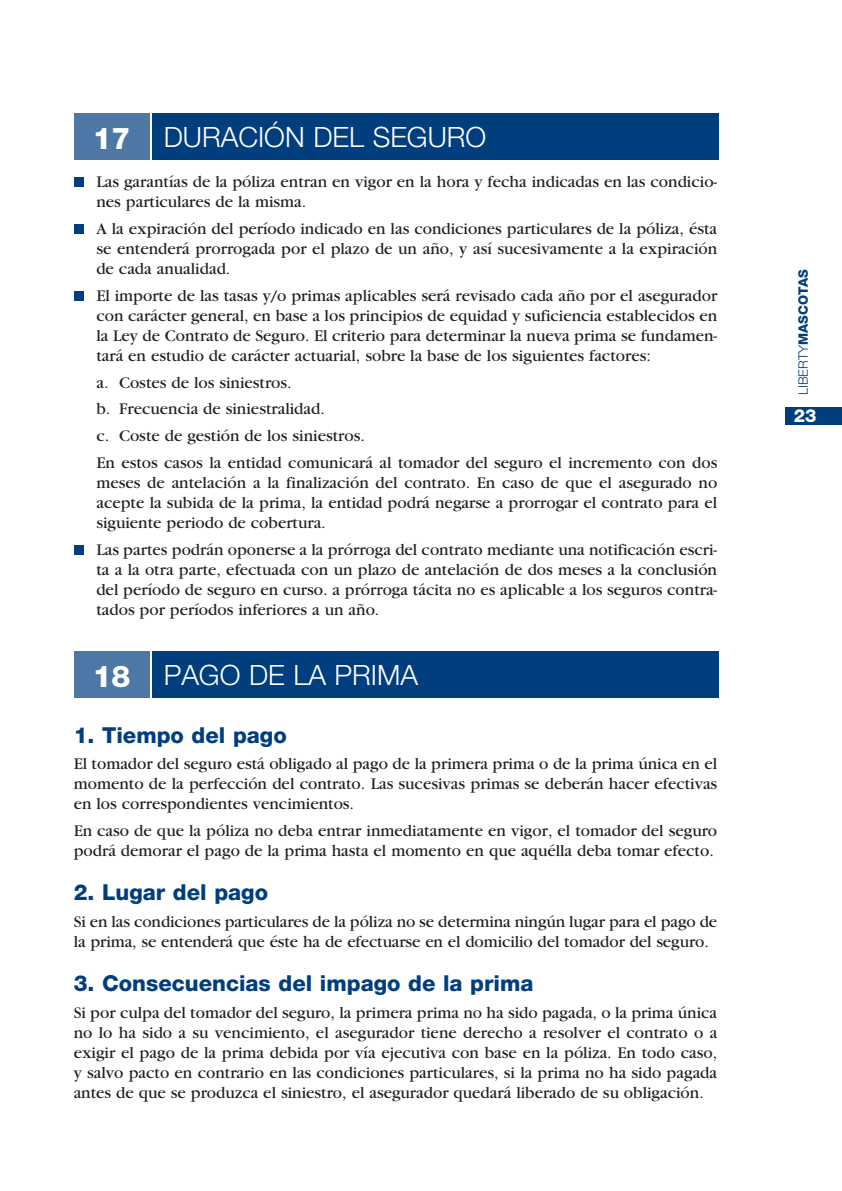
<style>
.page{position:relative;width:842px;height:1191px;background:#fff}
.page>*{position:absolute;margin:0;border:0;box-sizing:border-box;transform-origin:0 0}
.t1{font:300 28px "Helvetica Neue";color:#fff}
.t2{font:800 22px "Helvetica Neue";color:#003e7e}
.t3{font:800 18px "Helvetica Neue";color:#fff}
.t4{font:17px/20px "Garamond";color:#231f20;text-align:justify}
.t5{font:800 13px "Helvetica Neue";color:#003e7e}
.s1{font-weight:800;font-size:30px}
.s2{font-weight:300}
</style>
<div class="page">
<div style="left:785px;top:407px;width:57px;height:17px;background:#003e7e"></div>
<div style="left:152px;top:113px;width:567px;height:47px;background:#003e7e"></div>
<div style="left:74px;top:113px;width:76px;height:47px;background:#4d78a5"></div>
<div style="left:74px;top:177px;width:9px;height:10px;background:#003e7e"></div>
<div style="left:74px;top:224px;width:9px;height:10px;background:#003e7e"></div>
<div style="left:74px;top:291px;width:9px;height:10px;background:#003e7e"></div>
<div style="left:74px;top:545px;width:9px;height:10px;background:#003e7e"></div>
<div style="left:152px;top:651px;width:567px;height:47px;background:#003e7e"></div>
<div style="left:74px;top:651px;width:76px;height:47px;background:#4d78a5"></div>
<h1 class="t1" style="left:93px;top:120px;width:395px"><span class="s1">17</span> DURACIÓN DEL SEGURO</h1>
<p class="t4" style="left:96px;top:172px;width:622px">Las garantías de la póliza entran en vigor en la hora y fecha indicadas en las condicio&shy;nes particulares de la misma.</p>
<p class="t4" style="left:96px;top:219px;width:622px">A la expiración del período indicado en las condiciones particulares de la póliza, ésta se entenderá prorrogada por el plazo de un año, y así sucesivamente a la expiración de cada anualidad.</p>
<p class="t4" style="left:96px;top:286px;width:622px">El importe de las tasas y/o primas aplicables será revisado cada año por el asegurador con carácter general, en base a los principios de equidad y suficiencia establecidos en la Ley de Contrato de Seguro. El criterio para determinar la nueva prima se fundamen&shy;tará en estudio de carácter actuarial, sobre la base de los siguientes factores:</p>
<p class="t4" style="left:96px;top:369px;width:622px;line-height:26.8px;text-align:left">a. Costes de los siniestros.<br>b. Frecuencia de siniestralidad.<br>c. Coste de gestión de los siniestros.<br>En estos casos la entidad comunicará al tomador del seguro el incremento con dos</p>
<p class="t4" style="left:96px;top:473px;width:622px">meses de antelación a la finalización del contrato. En caso de que el asegurado no acepte la subida de la prima, la entidad podrá negarse a prorrogar el contrato para el siguiente periodo de cobertura.</p>
<p class="t4" style="left:96px;top:540px;width:622px">Las partes podrán oponerse a la prórroga del contrato mediante una notificación escri&shy;ta a la otra parte, efectuada con un plazo de antelación de dos meses a la conclusión del período de seguro en curso. a prórroga tácita no es aplicable a los seguros contra&shy;tados por períodos inferiores a un año.</p>
<h1 class="t1" style="left:93px;top:658px;width:327px"><span class="s1">18</span> PAGO DE LA PRIMA</h1>
<p class="t2" style="left:74px;top:721px;width:215px">1. Tiempo del pago</p>
<p class="t4" style="left:74px;top:754px;width:645px">El tomador del seguro está obligado al pago de la primera prima o de la prima única en el momento de la perfección del contrato. Las sucesivas primas se deberán hacer efectivas en los correspondientes vencimientos.</p>
<p class="t4" style="left:74px;top:821px;width:645px">En caso de que la póliza no deba entrar inmediatamente en vigor, el tomador del seguro podrá demorar el pago de la prima hasta el momento en que aquélla deba tomar efecto.</p>
<p class="t2" style="left:74px;top:879px;width:196px">2. Lugar del pago</p>
<p class="t4" style="left:74px;top:912px;width:645px">Si en las condiciones particulares de la póliza no se determina ningún lugar para el pago de la prima, se entenderá que éste ha de efectuarse en el domicilio del tomador del seguro.</p>
<p class="t2" style="left:74px;top:970px;width:461px">3. Consecuencias del impago de la prima</p>
<p class="t4" style="left:74px;top:1003px;width:645px">Si por culpa del tomador del seguro, la primera prima no ha sido pagada, o la prima única no lo ha sido a su vencimiento, el asegurador tiene derecho a resolver el contrato o a exigir el pago de la prima debida por vía ejecutiva con base en la póliza. En todo caso, y salvo pacto en contrario en las condiciones particulares, si la prima no ha sido pagada antes de que se produzca el siniestro, el asegurador quedará liberado de su obligación.</p>
<p class="t5" style="left:795px;top:395px;width:128px;rotate:-90deg"><span class="s2">LIBERTY</span>MASCOTAS</p>
<p class="t3" style="left:794px;top:405px;width:24px">23</p>
</div>
